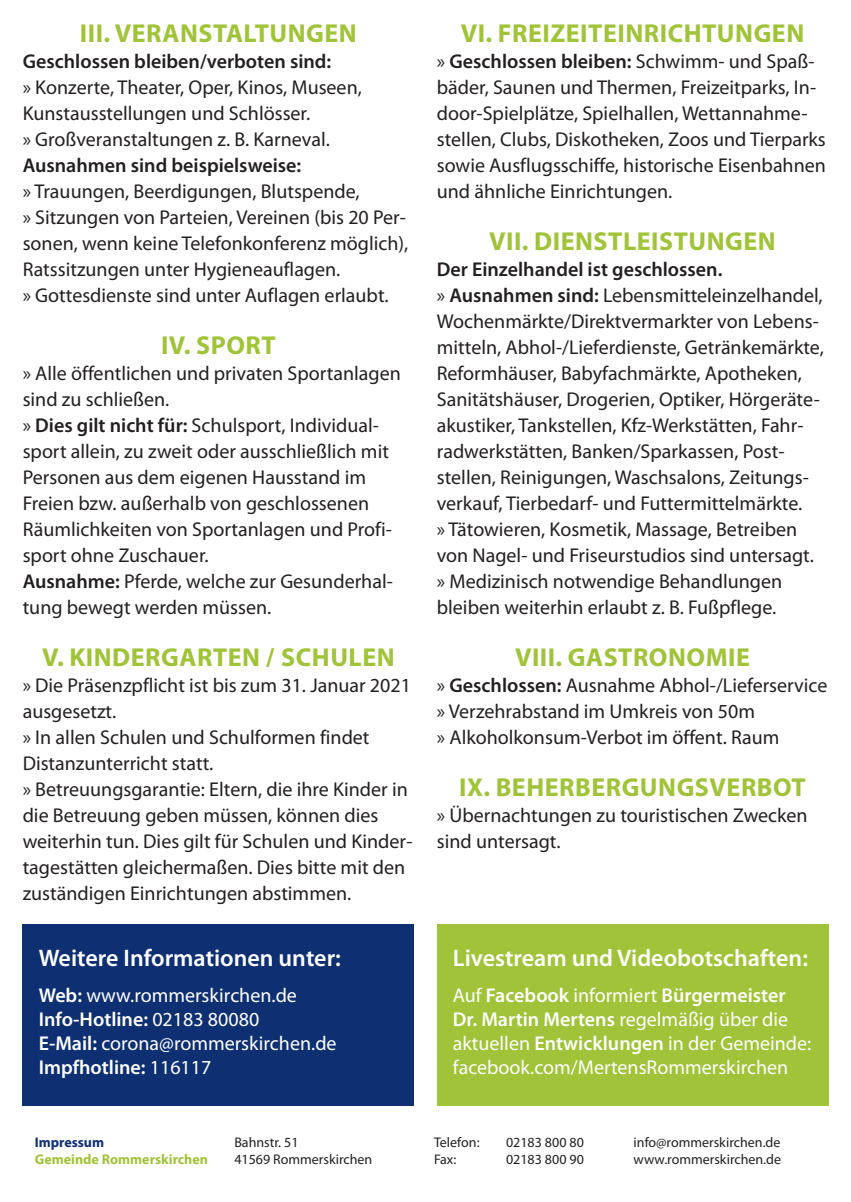
<style>
.page{position:relative;width:851px;height:1202px;background:#fff}
.page>*{position:absolute;margin:0;border:0;box-sizing:border-box;transform-origin:0 0}
.t1{font:700 26px "Myriad Pro";letter-spacing:.02em;color:#a0c339}
.t2{font:600 24px "Myriad Pro";color:#fff}
.t3{font:20px/26px "Myriad Pro";color:#231f20}
.t4{font:20px "Myriad Pro";color:#fff}
.t5{font:600 20px "Myriad Pro";color:#231f20}
.t6{font:600 20px "Myriad Pro";color:#fff}
.t7{font:14px "Myriad Pro";color:#231f20}
.t8{font:700 14px "Myriad Pro";color:#a0c339}
.t9{font:700 14px "Myriad Pro";color:#0e2f71}
.s1{font-weight:600}
.s2{font-weight:400}
</style>
<div class="page">
<div style="left:23px;top:924px;width:391px;height:182px;background:#0e2f71"></div>
<div style="left:437px;top:924px;width:391px;height:182px;background:#a0c339"></div>
<p class="t1" style="left:80px;top:24px;width:278px">III. VERANSTALTUNGEN</p>
<p class="t5" style="left:23px;top:54px;width:310px">Geschlossen bleiben/verboten sind:</p>
<p class="t3" style="left:23px;top:76px;width:340px">» Konzerte, Theater, Oper, Kinos, Museen,<br>Kunstausstellungen und Schlösser.</p>
<p class="t3" style="left:23px;top:128px;width:308px">» Großveranstaltungen z. B. Karneval.</p>
<p class="t5" style="left:23px;top:158px;width:280px">Ausnahmen sind beispielsweise:</p>
<p class="t3" style="left:23px;top:180px;width:338px">» Trauungen, Beerdigungen, Blutspende,</p>
<p class="t3" style="left:23px;top:206px;width:387px">» Sitzungen von Parteien, Vereinen (bis 20 Per&shy;sonen, wenn keine Telefonkonferenz möglich),<br>Ratssitzungen unter Hygieneauflagen.</p>
<p class="t3" style="left:23px;top:284px;width:367px">» Gottesdienste sind unter Auflagen erlaubt.</p>
<p class="t1" style="left:161px;top:336px;width:116px">IV. SPORT</p>
<p class="t3" style="left:23px;top:362px;width:379px">» Alle öffentlichen und privaten Sportanlagen sind zu schließen.</p>
<p class="t3" style="left:23px;top:414px;width:372px">» <span class="s1">Dies gilt nicht für:</span> Schulsport, Individual&shy;sport allein, zu zweit oder ausschließlich mit Personen aus dem eigenen Hausstand im Freien bzw. außerhalb von geschlossenen Räumlichkeiten von Sportanlagen und Profi&shy;sport ohne Zuschauer.<br><span class="s1">Ausnahme:</span> Pferde, welche zur Gesunderhal&shy;tung bewegt werden müssen.</p>
<p class="t1" style="left:42px;top:648px;width:354px">V. KINDERGARTEN / SCHULEN</p>
<p class="t3" style="left:23px;top:674px;width:390px">» Die Präsenzpflicht ist bis zum 31. Januar 2021 ausgesetzt.</p>
<p class="t3" style="left:23px;top:726px;width:348px">» In allen Schulen und Schulformen findet<br>Distanzunterricht statt.</p>
<p class="t3" style="left:23px;top:778px;width:391px">» Betreuungsgarantie: Eltern, die ihre Kinder in die Betreuung geben müssen, können dies weiterhin tun. Dies gilt für Schulen und Kinder&shy;tagestätten gleichermaßen. Dies bitte mit den zuständigen Einrichtungen abstimmen.</p>
<p class="t2" style="left:39px;top:949px;width:303px">Weitere Informationen unter:</p>
<p class="t4" style="left:39px;top:987px;width:260px"><span class="s1">Web:</span> www.rommerskirchen.de</p>
<p class="t6" style="left:39px;top:1011px;width:222px">Info-Hotline: <span class="s2">02183 80080</span></p>
<p class="t4" style="left:39px;top:1035px;width:299px"><span class="s1">E-Mail:</span> corona@rommerskirchen.de</p>
<p class="t6" style="left:39px;top:1059px;width:174px">Impfhotline: <span class="s2">116117</span></p>
<p class="t1" style="left:460px;top:24px;width:345px">VI. FREIZEITEINRICHTUNGEN</p>
<p class="t3" style="left:437px;top:50px;width:390px">» <span class="s1">Geschlossen bleiben:</span> Schwimm- und Spaß&shy;bäder, Saunen und Thermen, Freizeitparks, In&shy;door-Spielplätze, Spielhallen, Wettannahme&shy;stellen, Clubs, Diskotheken, Zoos und Tierparks sowie Ausflugsschiffe, historische Eisenbahnen und ähnliche Einrichtungen.</p>
<p class="t1" style="left:489px;top:232px;width:288px">VII. DIENSTLEISTUNGEN</p>
<p class="t5" style="left:437px;top:262px;width:287px">Der Einzelhandel ist geschlossen.</p>
<p class="t3" style="left:437px;top:284px;width:388px">» <span class="s1">Ausnahmen sind:</span> Lebensmitteleinzelhandel, Wochenmärkte/Direktvermarkter von Lebens&shy;mitteln, Abhol-/Lieferdienste, Getränkemärkte, Reformhäuser, Babyfachmärkte, Apotheken, Sanitätshäuser, Drogerien, Optiker, Hörgeräte&shy;akustiker, Tankstellen, Kfz-Werkstätten, Fahr&shy;radwerkstätten, Banken/Sparkassen, Post&shy;stellen, Reinigungen, Waschsalons, Zeitungs&shy;verkauf, Tierbedarf- und Futtermittelmärkte.</p>
<p class="t3" style="left:437px;top:518px;width:378px">» Tätowieren, Kosmetik, Massage, Betreiben von Nagel- und Friseurstudios sind untersagt.</p>
<p class="t3" style="left:437px;top:570px;width:347px">» Medizinisch notwendige Behandlungen bleiben weiterhin erlaubt z. B. Fußpflege.</p>
<p class="t1" style="left:515px;top:648px;width:236px">VIII. GASTRONOMIE</p>
<p class="t3" style="left:437px;top:674px;width:392px">» <span class="s1">Geschlossen:</span> Ausnahme Abhol-/Lieferservice</p>
<p class="t3" style="left:437px;top:700px;width:320px">» Verzehrabstand im Umkreis von 50m</p>
<p class="t3" style="left:437px;top:726px;width:344px">» Alkoholkonsum-Verbot im öffent. Raum</p>
<p class="t1" style="left:459px;top:778px;width:348px">IX. BEHERBERGUNGSVERBOT</p>
<p class="t3" style="left:437px;top:804px;width:372px">» Übernachtungen zu touristischen Zwecken sind untersagt.</p>
<p class="t2" style="left:453px;top:949px;width:356px">Livestream und Videobotschaften:</p>
<p class="t6" style="left:453px;top:987px;width:334px"><span class="s2">Auf</span> Facebook <span class="s2">informiert</span> Bürgermeister</p>
<p class="t4" style="left:453px;top:1011px;width:337px"><span class="s1">Dr. Martin Mertens</span> regelmäßig über die</p>
<p class="t4" style="left:453px;top:1035px;width:360px">aktuellen <span class="s1">Entwicklungen</span> in der Gemeinde:</p>
<p class="t4" style="left:453px;top:1059px;width:337px">facebook.com/MertensRommerskirchen</p>
<p class="t9" style="left:35px;top:1137px;width:71px">Impressum</p>
<p class="t8" style="left:35px;top:1154px;width:175px">Gemeinde Rommerskirchen</p>
<p class="t7" style="left:234px;top:1137px;width:66px">Bahnstr. 51</p>
<p class="t7" style="left:234px;top:1154px;width:139px">41569 Rommerskirchen</p>
<p class="t7" style="left:434px;top:1137px;width:47px">Telefon:</p>
<p class="t7" style="left:506px;top:1137px;width:79px">02183 800 80</p>
<p class="t7" style="left:434px;top:1154px;width:24px">Fax:</p>
<p class="t7" style="left:506px;top:1154px;width:79px">02183 800 90</p>
<p class="t7" style="left:633px;top:1137px;width:148px">info@rommerskirchen.de</p>
<p class="t7" style="left:633px;top:1154px;width:149px">www.rommerskirchen.de</p>
</div>
